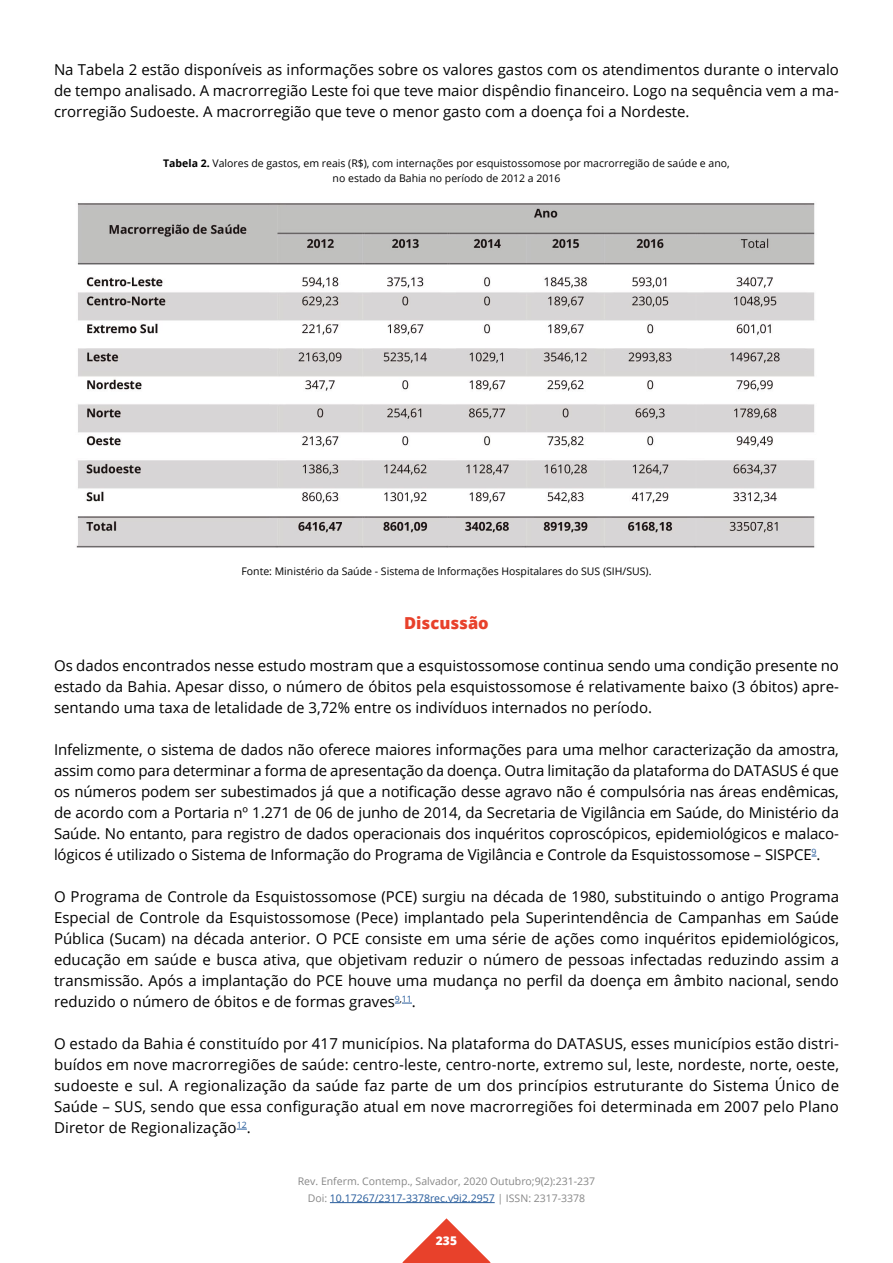
<style>
.page{position:relative;width:893px;height:1263px;background:#fff}
.page>*{position:absolute;margin:0;border:0;box-sizing:border-box;transform-origin:0 0}
.t1{font:800 16.5px "Open Sans";color:#e8412b}
.t2{font:15px/21px "Open Sans";color:#000;text-align:justify}
.t3{font:800 12px "Open Sans";color:#fff}
.t4{font:10.5px/15px "Open Sans";color:#000;text-align:center}
.t5{font:10.5px/16.5px "Open Sans";color:#878787;text-align:center}
.s1{font-weight:700}
.s2{color:#265b9b}
</style>
<div class="page">
<svg style="left:402px;top:1218px;width:89px;height:45px"></svg>
<hr style="left:330px;top:1202px;width:165px;height:1px;background:#265b9b">
<img style="left:76px;top:203px;width:739px;height:345px">
<svg style="left:395px;top:1003px;width:17px;height:1px"></svg>
<p class="t2" style="left:54px;top:59px;width:786px">Na Tabela 2 estão disponíveis as informações sobre os valores gastos com os atendimentos durante o intervalo de tempo analisado. A macrorregião Leste foi que teve maior dispêndio financeiro. Logo na sequência vem a ma&shy;crorregião Sudoeste. A macrorregião que teve o menor gasto com a doença foi a Nordeste.</p>
<p class="t4" style="left:163px;top:156px;width:568px"><span class="s1">Tabela 2.</span> Valores de gastos, em reais (R$), com internações por esquistossomose por macrorregião de saúde e ano, no estado da Bahia no período de 2012 a 2016</p>
<p class="t4" style="left:241px;top:563px;width:411px">Fonte: Ministério da Saúde - Sistema de Informações Hospitalares do SUS (SIH/SUS).</p>
<p class="t1" style="left:404px;top:611px;width:86px">Discussão</p>
<p class="t2" style="left:54px;top:655px;width:786px">Os dados encontrados nesse estudo mostram que a esquistossomose continua sendo uma condição presente no estado da Bahia. Apesar disso, o número de óbitos pela esquistossomose é relativamente baixo (3 óbitos) apre&shy;sentando uma taxa de letalidade de 3,72% entre os indivíduos internados no período.</p>
<p class="t2" style="left:54px;top:739px;width:786px">Infelizmente, o sistema de dados não oferece maiores informações para uma melhor caracterização da amostra, assim como para determinar a forma de apresentação da doença. Outra limitação da plataforma do DATASUS é que os números podem ser subestimados já que a notificação desse agravo não é compulsória nas áreas endêmicas, de acordo com a Portaria nº 1.271 de 06 de junho de 2014, da Secretaria de Vigilância em Saúde, do Ministério da Saúde. No entanto, para registro de dados operacionais dos inquéritos coproscópicos, epidemiológicos e malaco&shy;lógicos é utilizado o Sistema de Informação do Programa de Vigilância e Controle da Esquistossomose – SISPCE<sup>9</sup>.</p>
<p class="t2" style="left:54px;top:886px;width:786px">O Programa de Controle da Esquistossomose (PCE) surgiu na década de 1980, substituindo o antigo Programa Especial de Controle da Esquistossomose (Pece) implantado pela Superintendência de Campanhas em Saúde Pública (Sucam) na década anterior. O PCE consiste em uma série de ações como inquéritos epidemiológicos, educação em saúde e busca ativa, que objetivam reduzir o número de pessoas infectadas reduzindo assim a transmissão. Após a implantação do PCE houve uma mudança no perfil da doença em âmbito nacional, sendo reduzido o número de óbitos e de formas graves<sup>9</sup><sup>,</sup><sup>11</sup>.</p>
<p class="t2" style="left:54px;top:1033px;width:787px">O estado da Bahia é constituído por 417 municípios. Na plataforma do DATASUS, esses municípios estão distri&shy;buídos em nove macrorregiões de saúde: centro-leste, centro-norte, extremo sul, leste, nordeste, norte, oeste, sudoeste e sul. A regionalização da saúde faz parte de um dos princípios estruturante do Sistema Único de Saúde – SUS, sendo que essa configuração atual em nove macrorregiões foi determinada em 2007 pelo Plano Diretor de Regionalização<sup>12</sup>.</p>
<p class="t5" style="left:298px;top:1173px;width:299px">Rev. Enferm. Contemp., Salvador, 2020 Outubro;9(2):231-237<br>Doi: <span class="s2">10.17267/2317-3378rec.v9i2.2957</span> | ISSN: 2317-3378</p>
<p class="t3" style="left:436px;top:1232px;width:23px">235</p>
</div>
